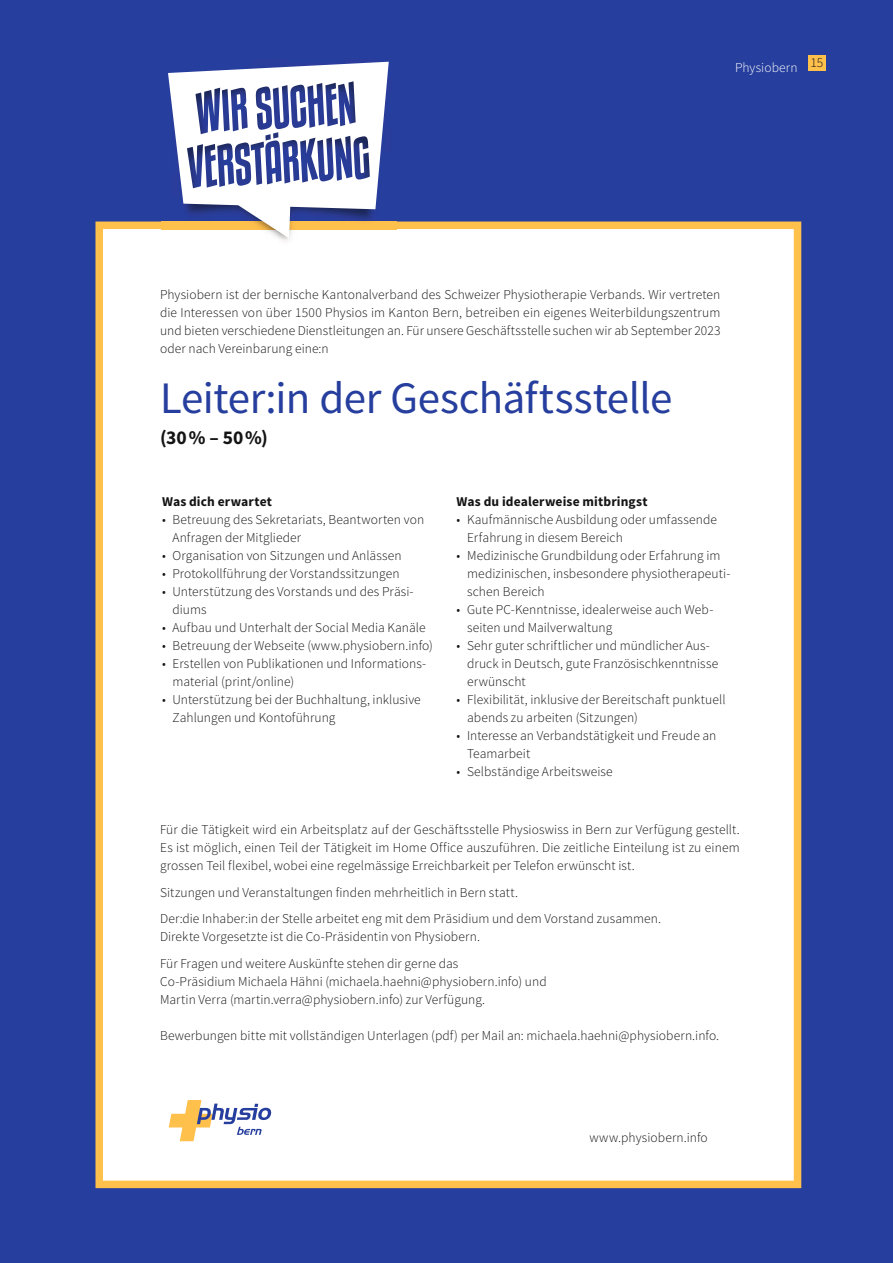
<style>
.page{position:relative;width:893px;height:1263px;background:#263e9d}
.page>*{position:absolute;margin:0;border:0;box-sizing:border-box;transform-origin:0 0}
.t1{font:45px "Source Sans Pro";letter-spacing:-.01em;color:#263e9d}
.t2{font:700 19.5px "Source Sans Pro";color:#131413}
.t3{font:300 13.5px/18px "Source Sans Pro";letter-spacing:.005em;color:#131413}
.t4{font:700 13.5px "Source Sans Pro";letter-spacing:.01em;color:#131413}
.t5{font:300 13.5px "Source Sans Pro";letter-spacing:.005em;color:#fff}
</style>
<div class="page">
<div style="left:95px;top:221px;width:706px;height:967px;background:#fff"></div>
<svg style="left:169px;top:1100px;width:102px;height:41px;background:#ddd4ca"></svg>
<img style="left:161px;top:61px;width:235px;height:205px">
<svg style="left:168px;top:62px;width:221px;height:176px"></svg>
<div style="left:808px;top:55px;width:17px;height:15px;background:#ffc04c"></div>
<p class="t5" style="left:735px;top:59px;width:64px">Physiobern</p>
<p class="t3" style="left:810px;top:53px;width:15px">15</p>
<p class="t3" style="left:160px;top:285px;width:562px;text-align:justify">Physiobern ist der bernische Kantonalverband des Schweizer Physiotherapie Verbands. Wir vertreten die Interessen von über 1500 Physios im Kanton Bern, betreiben ein eigenes Weiterbildungszentrum und bieten verschiedene Dienstleitungen an. Für unsere Geschäftsstelle suchen wir ab September 2023 oder nach Vereinbarung eine:n</p>
<h1 class="t1" style="left:160px;top:370px;width:514px">Leiter:in der Geschäftsstelle</h1>
<h2 class="t2" style="left:160px;top:425px;width:109px">(30% – 50%)</h2>
<p class="t4" style="left:162px;top:493px;width:112px">Was dich erwartet</p>
<p class="t3" style="left:173px;top:511px;width:253px;text-indent:-11px">• Betreuung des Sekretariats, Beantworten von<br>Anfragen der Mitglieder</p>
<p class="t3" style="left:162px;top:547px;width:241px">• Organisation von Sitzungen und Anlässen</p>
<p class="t3" style="left:162px;top:565px;width:239px">• Protokollführung der Vorstandssitzungen</p>
<p class="t3" style="left:173px;top:583px;width:243px;text-indent:-11px">• Unterstützung des Vorstands und des Präsi&shy;diums</p>
<p class="t3" style="left:162px;top:619px;width:265px">• Aufbau und Unterhalt der Social Media Kanäle</p>
<p class="t3" style="left:162px;top:637px;width:272px">• Betreuung der Webseite (www.physiobern.info)</p>
<p class="t3" style="left:173px;top:655px;width:255px;text-indent:-11px">• Erstellen von Publikationen und Informations&shy;material (print/online)</p>
<p class="t3" style="left:173px;top:691px;width:250px;text-indent:-11px">• Unterstützung bei der Buchhaltung, inklusive<br>Zahlungen und Kontoführung</p>
<p class="t4" style="left:457px;top:493px;width:192px">Was du idealerweise mitbringst</p>
<p class="t3" style="left:467px;top:510px;width:251px;text-indent:-11px">• Kaufmännische Ausbildung oder umfassende<br>Erfahrung in diesem Bereich</p>
<p class="t3" style="left:467px;top:546px;width:265px;text-indent:-11px">• Medizinische Grundbildung oder Erfahrung im medizinischen, insbesondere physiotherapeuti&shy;schen Bereich</p>
<p class="t3" style="left:467px;top:600px;width:248px;text-indent:-11px">• Gute PC-Kenntnisse, idealerweise auch Web&shy;seiten und Mailverwaltung</p>
<p class="t3" style="left:467px;top:636px;width:253px;text-indent:-11px">• Sehr guter schriftlicher und mündlicher Aus&shy;druck in Deutsch, gute Französischkenntnisse erwünscht</p>
<p class="t3" style="left:467px;top:690px;width:260px;text-indent:-11px">• Flexibilität, inklusive der Bereitschaft punktuell abends zu arbeiten (Sitzungen)</p>
<p class="t3" style="left:467px;top:726px;width:251px;text-indent:-11px">• Interesse an Verbandstätigkeit und Freude an<br>Teamarbeit</p>
<p class="t3" style="left:457px;top:762px;width:158px">• Selbständige Arbeitsweise</p>
<p class="t3" style="left:160px;top:821px;width:581px;text-align:justify">Für die Tätigkeit wird ein Arbeitsplatz auf der Geschäftsstelle Physioswiss in Bern zur Verfügung gestellt.<br>Es ist möglich, einen Teil der Tätigkeit im Home Office auszuführen. Die zeitliche Einteilung ist zu einem grossen Teil flexibel, wobei eine regelmässige Erreichbarkeit per Telefon erwünscht ist.</p>
<p class="t3" style="left:160px;top:879px;width:502px;line-height:26.5px">Sitzungen und Veranstaltungen finden mehrheitlich in Bern statt.<br>Der:die Inhaber:in der Stelle arbeitet eng mit dem Präsidium und dem Vorstand zusammen.</p>
<p class="t3" style="left:160px;top:924px;width:321px;line-height:26.5px">Direkte Vorgesetzte ist die Co-Präsidentin von Physiobern.<br>Für Fragen und weitere Auskünfte stehen dir gerne das</p>
<p class="t3" style="left:160px;top:972px;width:388px">Co-Präsidium Michaela Hähni (michaela.haehni@physiobern.info) und<br>Martin Verra (martin.verra@physiobern.info) zur Verfügung.</p>
<p class="t3" style="left:160px;top:1026px;width:561px">Bewerbungen bitte mit vollständigen Unterlagen (pdf) per Mail an: michaela.haehni@physiobern.info.</p>
<p class="t3" style="left:589px;top:1128px;width:120px">www.physiobern.info</p>
</div>
